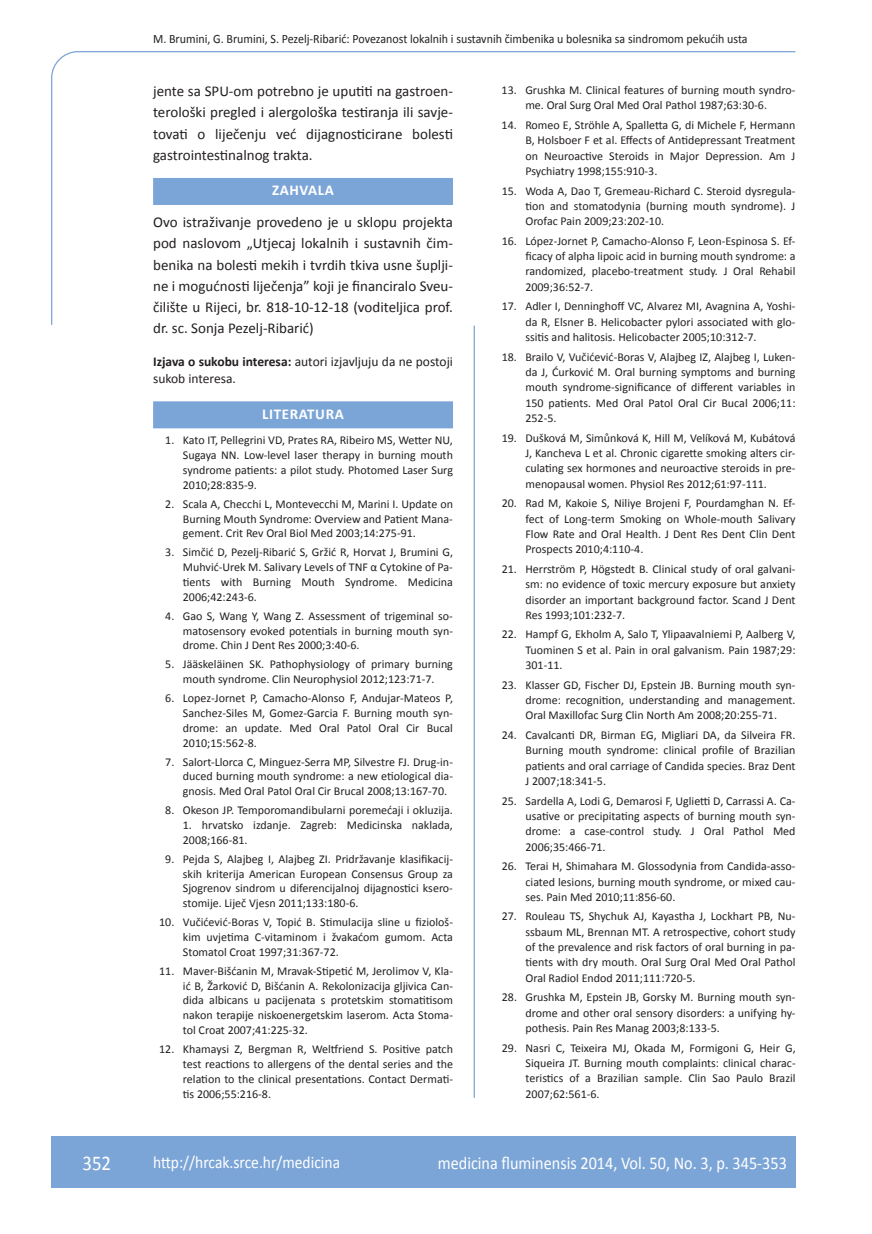
<style>
.page{position:relative;width:872px;height:1234px;background:#fff}
.page>*{position:absolute;margin:0;border:0;box-sizing:border-box;transform-origin:0 0}
.t1{font:21px "Calibri";color:#fff;scale:.9 1}
.t2{font:18px "Calibri";color:#fff;scale:.9 1}
.t3{font:17.25px "Calibri";color:#fff;scale:.9 1}
.t4{font:15px/21px "Calibri";color:#231f20;text-align:justify}
.t5{font:700 15px "Calibri";letter-spacing:.04em;color:#fff}
.t6{font:13.5px/16.6px "Calibri";color:#231f20}
.t7{font:12.75px "Calibri";color:#231f20;scale:.94 1}
.t8{font:12px/15.3px "Calibri";color:#231f20;text-align:justify}
.s1{font-weight:700}
</style>
<div class="page">
<svg style="left:51px;top:51px;width:745px;height:274px"></svg>
<hr style="left:473px;top:325px;width:2px;height:772px;background:#7ca5d7">
<div style="left:51px;top:1135px;width:744px;height:51px;background:#7ca5d7"></div>
<div style="left:153px;top:178px;width:300px;height:27px;background:#7ca5d7"></div>
<div style="left:153px;top:401px;width:300px;height:27px;background:#7ca5d7"></div>
<p class="t7" style="left:153px;top:30px;width:634px">M. Brumini, G. Brumini, S. Pezelj-Ribarić: Povezanost lokalnih i sustavnih čimbenika u bolesnika sa sindromom pekućih usta</p>
<p class="t4" style="left:153px;top:80px;width:301px">jente sa SPU-om potrebno je uputiti na gastroen&shy;terološki pregled i alergološka testiranja ili savje&shy;tovati o liječenju već dijagnosticirane bolesti gastrointestinalnog trakta.</p>
<p class="t5" style="left:272px;top:181px;width:63px">ZAHVALA</p>
<p class="t4" style="left:153px;top:211px;width:301px">Ovo istraživanje provedeno je u sklopu projekta pod naslovom „Utjecaj lokalnih i sustavnih čim&shy;benika na bolesti mekih i tvrdih tkiva usne šuplji&shy;ne i mogućnosti liječenja” koji je financiralo Sveu&shy;čilište u Rijeci, br. 818-10-12-18 (voditeljica prof. dr. sc. Sonja Pezelj-Ribarić)</p>
<p class="t6" style="left:153px;top:353px;width:301px"><span class="s1">Izjava o sukobu interesa:</span> autori izjavljuju da ne postoji sukob interesa.</p>
<p class="t5" style="left:262px;top:404px;width:83px">LITERATURA</p>
<p class="t8" style="left:183px;top:432px;width:271px;line-height:14.7px;text-indent:-18px">1. Kato IT, Pellegrini VD, Prates RA, Ribeiro MS, Wetter NU, Sugaya NN. Low-level laser therapy in burning mouth syndrome patients: a pilot study. Photomed Laser Surg 2010;28:835-9.</p>
<p class="t8" style="left:183px;top:496px;width:271px;line-height:14.7px;text-indent:-18px">2. Scala A, Checchi L, Montevecchi M, Marini I. Update on Burning Mouth Syndrome: Overview and Patient Mana&shy;gement. Crit Rev Oral Biol Med 2003;14:275-91.</p>
<p class="t8" style="left:183px;top:544px;width:272px;line-height:14.7px;text-indent:-18px">3. Simčić D, Pezelj-Ribarić S, Gržić R, Horvat J, Brumini G, Muhvić-Urek M. Salivary Levels of TNF α Cytokine of Pa&shy;tients with Burning Mouth Syndrome. Medicina 2006;42:243-6.</p>
<p class="t8" style="left:183px;top:607px;width:272px;line-height:14.7px;text-indent:-18px">4. Gao S, Wang Y, Wang Z. Assessment of trigeminal so&shy;matosensory evoked potentials in burning mouth syn&shy;drome. Chin J Dent Res 2000;3:40-6.</p>
<p class="t8" style="left:165px;top:656px;width:289px;line-height:14.7px;text-align:center">5. Jääskeläinen SK. Pathophysiology of primary burning mouth syndrome. Clin Neurophysiol 2012;123:71-7.</p>
<p class="t8" style="left:183px;top:690px;width:272px;line-height:14.7px;text-indent:-18px">6. Lopez-Jornet P, Camacho-Alonso F, Andujar-Mateos P, Sanchez-Siles M, Gomez-Garcia F. Burning mouth syn&shy;drome: an update. Med Oral Patol Oral Cir Bucal 2010;15:562-8.</p>
<p class="t8" style="left:183px;top:753px;width:272px;line-height:14.7px;text-indent:-18px">7. Salort-Llorca C, Minguez-Serra MP, Silvestre FJ. Drug-in&shy;duced burning mouth syndrome: a new etiological dia&shy;gnosis. Med Oral Patol Oral Cir Brucal 2008;13:167-70.</p>
<p class="t8" style="left:165px;top:801px;width:289px">8. Okeson JP. Temporomandibularni poremećaji i okluzija.</p>
<p class="t8" style="left:183px;top:817px;width:271px;line-height:14.7px">1. hrvatsko izdanje. Zagreb: Medicinska naklada,<br>2008;166-81.</p>
<p class="t8" style="left:183px;top:850px;width:272px;line-height:14.7px;text-indent:-18px">9. Pejda S, Alajbeg I, Alajbeg ZI. Pridržavanje klasifikacij&shy;skih kriterija American European Consensus Group za Sjogrenov sindrom u diferencijalnoj dijagnostici ksero&shy;stomije. Liječ Vjesn 2011;133:180-6.</p>
<p class="t8" style="left:183px;top:914px;width:272px;line-height:14.7px;text-indent:-24px">10. Vučićević-Boras V, Topić B. Stimulacija sline u fiziološ&shy;kim uvjetima C-vitaminom i žvakaćom gumom. Acta Stomatol Croat 1997;31:367-72.</p>
<p class="t8" style="left:183px;top:962px;width:272px;line-height:14.7px;text-indent:-24px">11. Maver-Bišćanin M, Mravak-Stipetić M, Jerolimov V, Kla&shy;ić B, Žarković D, Bišćanin A. Rekolonizacija gljivica Can&shy;dida albicans u pacijenata s protetskim stomatitisom nakon terapije niskoenergetskim laserom. Acta Stoma&shy;tol Croat 2007;41:225-32.</p>
<p class="t8" style="left:183px;top:1040px;width:271px;line-height:14.9px;text-indent:-24px">12. Khamaysi Z, Bergman R, Weltfriend S. Positive patch test reactions to allergens of the dental series and the relation to the clinical presentations. Contact Dermati&shy;tis 2006;55:216-8.</p>
<p class="t8" style="left:501px;top:82px;width:295px;text-align:center">13. Grushka M. Clinical features of burning mouth syndro&shy;me. Oral Surg Oral Med Oral Pathol 1987;63:30-6.</p>
<p class="t8" style="left:525px;top:117px;width:271px;text-indent:-24px">14. Romeo E, Ströhle A, Spalletta G, di Michele F, Hermann B, Holsboer F et al. Effects of Antidepressant Treatment on Neuroactive Steroids in Major Depression. Am J Psychiatry 1998;155:910-3.</p>
<p class="t8" style="left:525px;top:182px;width:272px;text-indent:-24px">15. Woda A, Dao T, Gremeau-Richard C. Steroid dysregula&shy;tion and stomatodynia (burning mouth syndrome). J Orofac Pain 2009;23:202-10.</p>
<p class="t8" style="left:525px;top:232px;width:271px;text-indent:-24px">16. López-Jornet P, Camacho-Alonso F, Leon-Espinosa S. Ef&shy;ficacy of alpha lipoic acid in burning mouth syndrome: a randomized, placebo-treatment study. J Oral Rehabil 2009;36:52-7.</p>
<p class="t8" style="left:525px;top:298px;width:271px;text-indent:-24px">17. Adler I, Denninghoff VC, Alvarez MI, Avagnina A, Yoshi&shy;da R, Elsner B. Helicobacter pylori associated with glo&shy;ssitis and halitosis. Helicobacter 2005;10:312-7.</p>
<p class="t8" style="left:525px;top:348px;width:272px;text-indent:-24px">18. Brailo V, Vučićević-Boras V, Alajbeg IZ, Alajbeg I, Luken&shy;da J, Ćurković M. Oral burning symptoms and burning mouth syndrome-significance of different variables in 150 patients. Med Oral Patol Oral Cir Bucal 2006;11:<br>252-5.</p>
<p class="t8" style="left:525px;top:429px;width:271px;text-indent:-24px">19. Dušková M, Simůnková K, Hill M, Velíková M, Kubátová J, Kancheva L et al. Chronic cigarette smoking alters cir&shy;culating sex hormones and neuroactive steroids in pre&shy;menopausal women. Physiol Res 2012;61:97-111.</p>
<p class="t8" style="left:525px;top:495px;width:272px;text-indent:-24px">20. Rad M, Kakoie S, Niliye Brojeni F, Pourdamghan N. Ef&shy;fect of Long-term Smoking on Whole-mouth Salivary Flow Rate and Oral Health. J Dent Res Dent Clin Dent Prospects 2010;4:110-4.</p>
<p class="t8" style="left:525px;top:560px;width:272px;text-indent:-24px">21. Herrström P, Högstedt B. Clinical study of oral galvani&shy;sm: no evidence of toxic mercury exposure but anxiety disorder an important background factor. Scand J Dent Res 1993;101:232-7.</p>
<p class="t8" style="left:525px;top:626px;width:272px;text-indent:-24px">22. Hampf G, Ekholm A, Salo T, Ylipaavalniemi P, Aalberg V, Tuominen S et al. Pain in oral galvanism. Pain 1987;29:<br>301-11.</p>
<p class="t8" style="left:525px;top:676px;width:271px;text-indent:-24px">23. Klasser GD, Fischer DJ, Epstein JB. Burning mouth syn&shy;drome: recognition, understanding and management.<br>Oral Maxillofac Surg Clin North Am 2008;20:255-71.</p>
<p class="t8" style="left:525px;top:726px;width:271px;text-indent:-24px">24. Cavalcanti DR, Birman EG, Migliari DA, da Silveira FR.<br>Burning mouth syndrome: clinical profile of Brazilian patients and oral carriage of Candida species. Braz Dent J 2007;18:341-5.</p>
<p class="t8" style="left:525px;top:792px;width:271px;text-indent:-24px">25. Sardella A, Lodi G, Demarosi F, Uglietti D, Carrassi A. Ca&shy;usative or precipitating aspects of burning mouth syn&shy;drome: a case-control study. J Oral Pathol Med 2006;35:466-71.</p>
<p class="t8" style="left:525px;top:857px;width:271px;text-indent:-24px">26. Terai H, Shimahara M. Glossodynia from Candida-asso&shy;ciated lesions, burning mouth syndrome, or mixed cau&shy;ses. Pain Med 2010;11:856-60.</p>
<p class="t8" style="left:525px;top:908px;width:272px;text-indent:-24px">27. Rouleau TS, Shychuk AJ, Kayastha J, Lockhart PB, Nu&shy;ssbaum ML, Brennan MT. A retrospective, cohort study of the prevalence and risk factors of oral burning in pa&shy;tients with dry mouth. Oral Surg Oral Med Oral Pathol Oral Radiol Endod 2011;111:720-5.</p>
<p class="t8" style="left:525px;top:988px;width:271px;text-indent:-24px">28. Grushka M, Epstein JB, Gorsky M. Burning mouth syn&shy;drome and other oral sensory disorders: a unifying hy&shy;pothesis. Pain Res Manag 2003;8:133-5.</p>
<p class="t8" style="left:525px;top:1039px;width:272px;text-indent:-24px">29. Nasri C, Teixeira MJ, Okada M, Formigoni G, Heir G, Siqueira JT. Burning mouth complaints: clinical charac&shy;teristics of a Brazilian sample. Clin Sao Paulo Brazil 2007;62:561-6.</p>
<h1 class="t1" style="left:82px;top:1149px;width:33px">352</h1>
<h3 class="t3" style="left:153px;top:1150px;width:209px">http://hrcak.srce.hr/medicina</h3>
<h2 class="t2" style="left:438px;top:1151px;width:389px">medicina fluminensis 2014, Vol. 50, No. 3, p. 345-353</h2>
</div>
